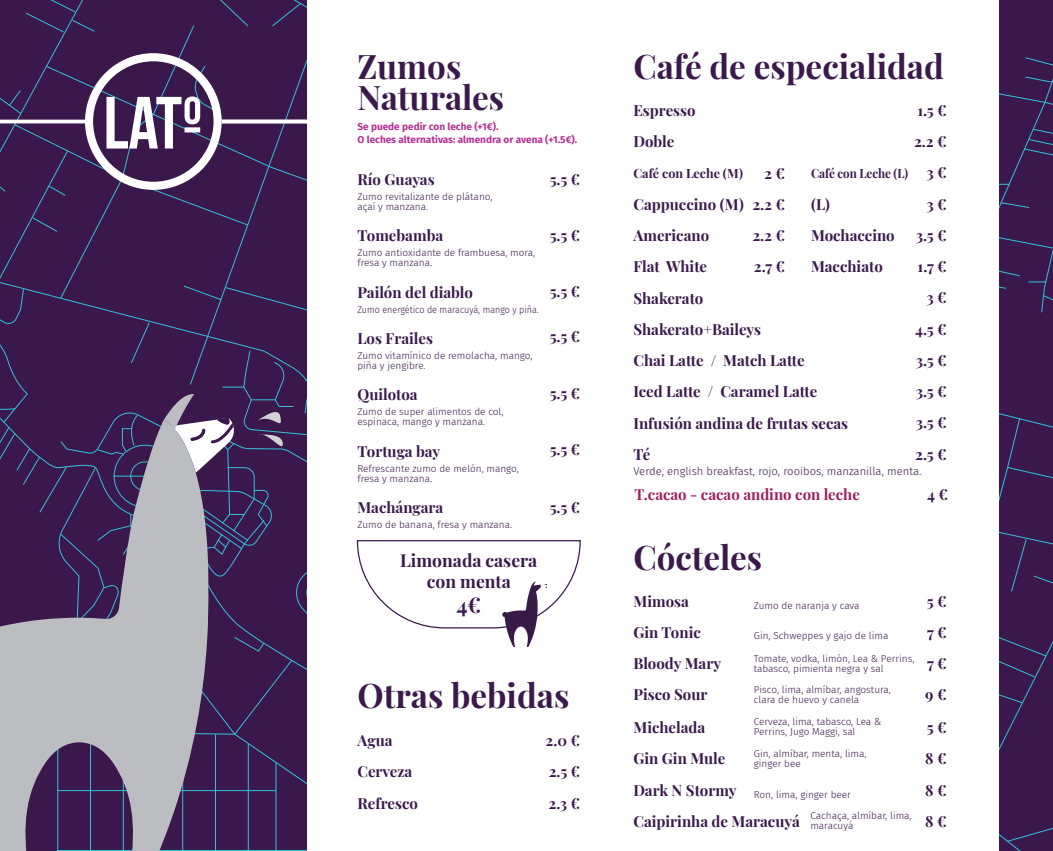
<style>
.page{position:relative;width:1053px;height:851px;background:#fff}
.page>*{position:absolute;margin:0;border:0;box-sizing:border-box;transform-origin:0 0}
.t1{font:700 33.12px/31.2px "Playfair Display";color:#3b194d}
.t2{font:700 21.25px "Playfair Display";color:#3b194d}
.t3{font:700 17.5px "Playfair Display";color:#3b194d}
.t4{font:700 15px/31.2px "Playfair Display";color:#3b194d}
.t5{font:700 15px "Playfair Display";color:#9e1f62}
.t6{font:700 12.5px "Playfair Display";color:#3b194d}
.t7{font:700 12.5px "Playfair Display";color:#3b194d;scale:.93 1}
.t8{font:300 11.25px "Fira Sans";color:#3b194d}
.t9{font:300 10px/10px "Fira Sans";color:#3b194d}
.t10{font:700 10px/12.5px "Fira Sans";color:#b53093}
.t11{font:300 10px "Fira Sans";color:#3b194d;scale:.9 1}
</style>
<div class="page">
<hr style="left:58px;top:850px;width:248px;height:1px;background:#33c1d8">
<svg style="left:0;top:0;width:307px;height:850px;background:#422657"></svg>
<svg style="left:0;top:419px;width:208px;height:431px;background:#80758e"></svg>
<div style="left:999px;top:0;width:53px;height:850px;background:#3a184c"></div>
<svg style="left:999px;top:828px;width:53px;height:22px"></svg>
<svg style="left:999px;top:57px;width:53px;height:694px"></svg>
<svg style="left:356px;top:540px;width:225px;height:107px"></svg>
<h1 class="t1" style="left:357px;top:48px;width:148px">Zumos<br>Naturales</h1>
<p class="t10" style="left:357px;top:120px;width:221px">Se puede pedir con leche (+1€).<br>O leches alternativas: almendra or avena (+1.5€).</p>
<h3 class="t4" style="left:357px;top:162px;width:79px">Río Guayas</h3>
<p class="t9" style="left:357px;top:191px;width:136px">Zumo revitalizante de plátano, açaí y manzana.</p>
<h3 class="t4" style="left:357px;top:219px;width:87px">Tomebamba</h3>
<p class="t9" style="left:357px;top:248px;width:179px">Zumo antioxidante de frambuesa, mora, fresa y manzana.</p>
<h3 class="t4" style="left:357px;top:275px;width:117px">Pailón del diablo</h3>
<p class="t11" style="left:357px;top:302px;width:203px">Zumo energético de maracuyá, mango y piña.</p>
<h3 class="t4" style="left:357px;top:321px;width:77px">Los Frailes</h3>
<p class="t9" style="left:357px;top:350px;width:176px">Zumo vitamínico de remolacha, mango, piña y jengibre.</p>
<h3 class="t4" style="left:357px;top:377px;width:62px">Quilotoa</h3>
<p class="t9" style="left:357px;top:406px;width:147px">Zumo de super alimentos de col, espinaca, mango y manzana.</p>
<h3 class="t4" style="left:357px;top:434px;width:84px">Tortuga bay</h3>
<p class="t9" style="left:357px;top:463px;width:163px">Refrescante zumo de melón, mango, fresa y manzana.</p>
<h3 class="t4" style="left:357px;top:490px;width:87px">Machángara</h3>
<p class="t9" style="left:357px;top:519px;width:156px">Zumo de banana, fresa y manzana.</p>
<h3 class="t4" style="left:549px;top:162px;width:32px">5.5 €</h3>
<h3 class="t4" style="left:549px;top:218px;width:32px">5.5 €</h3>
<h3 class="t4" style="left:549px;top:274px;width:32px">5.5 €</h3>
<h3 class="t4" style="left:549px;top:320px;width:32px">5.5 €</h3>
<h3 class="t4" style="left:549px;top:376px;width:32px">5.5 €</h3>
<h3 class="t4" style="left:549px;top:432px;width:32px">5.5 €</h3>
<h3 class="t4" style="left:549px;top:490px;width:32px">5.5 €</h3>
<h1 class="t1" style="left:633px;top:48px;width:312px">Café de especialidad</h1>
<h3 class="t4" style="left:913px;top:93px;width:34px;text-align:right">1.5 €<br>2.2 €<br>3 €<br>3 €<br>3.5 €<br>1.7 €<br>3 €<br>4.5 €<br>3.5 €<br>3.5 €<br>3.5 €<br>2.5 €</h3>
<h3 class="t4" style="left:633px;top:93px;width:64px">Espresso<br>Doble</h3>
<p class="t6" style="left:633px;top:164px;width:111px">Café con Leche (M)</p>
<h3 class="t4" style="left:633px;top:187px;width:216px">Cappuccino (M)<br>Americano<br>Flat White<br>Shakerato<br>Shakerato+Baileys<br>Chai Latte / Match Latte<br>Iced Latte / Caramel Latte<br>Infusión andina de frutas secas<br>Té</h3>
<h3 class="t4" style="left:752px;top:156px;width:34px;text-align:justify;text-indent:12px">2 € 2.2 € 2.2 € 2.7 €</h3>
<p class="t7" style="left:811px;top:164px;width:106px">Café con Leche (L)</p>
<h3 class="t4" style="left:811px;top:187px;width:85px">(L)<br>Mochaccino<br>Macchiato</h3>
<p class="t8" style="left:633px;top:463px;width:289px">Verde, english breakfast, rojo, rooibos, manzanilla, menta.</p>
<h3 class="t5" style="left:634px;top:483px;width:227px">T.cacao - cacao andino con leche</h3>
<h3 class="t4" style="left:927px;top:477px;width:22px">4 €</h3>
<h3 class="t3" style="left:400px;top:546px;width:139px">Limonada casera</h3>
<h1 class="t1" style="left:633px;top:539px;width:130px">Cócteles</h1>
<h3 class="t3" style="left:427px;top:567px;width:85px">con menta</h3>
<h2 class="t2" style="left:456px;top:588px;width:26px">4€</h2>
<h3 class="t4" style="left:633px;top:584px;width:168px">Mimosa<br>Gin Tonic<br>Bloody Mary<br>Pisco Sour<br>Michelada<br>Gin Gin Mule<br>Dark N Stormy<br>Caipirinha de Maracuyá</h3>
<h3 class="t4" style="left:925px;top:584px;width:23px;text-align:justify">5 € 7 € 7 € 9 € 5 € 8 € 8 € 8 €</h3>
<p class="t9" style="left:753px;top:600px;width:107px">Zumo de naranja y cava</p>
<p class="t9" style="left:753px;top:630px;width:136px">Gin, Schweppes y gajo de lima</p>
<p class="t9" style="left:753px;top:653px;width:162px">Tomate, vodka, limón, Lea &amp; Perrins, tabasco, pimienta negra y sal</p>
<h1 class="t1" style="left:357px;top:677px;width:213px">Otras bebidas</h1>
<p class="t9" style="left:753px;top:684px;width:139px">Pisco, lima, almíbar, angostura, clara de huevo y canela</p>
<p class="t9" style="left:753px;top:716px;width:129px">Cerveza, lima, tabasco, Lea &amp;<br>Perrins, Jugo Maggi, sal</p>
<h3 class="t4" style="left:357px;top:723px;width:62px">Agua<br>Cerveza<br>Refresco</h3>
<h3 class="t4" style="left:545px;top:723px;width:36px;text-align:justify">2.0 € 2.5 € 2.3 €</h3>
<p class="t9" style="left:753px;top:748px;width:114px">Gin, almíbar, menta, lima, ginger bee</p>
<p class="t9" style="left:753px;top:789px;width:99px">Ron, lima, ginger beer</p>
<p class="t9" style="left:810px;top:810px;width:103px">Cachaça, almíbar, lima, maracuyá</p>
</div>
